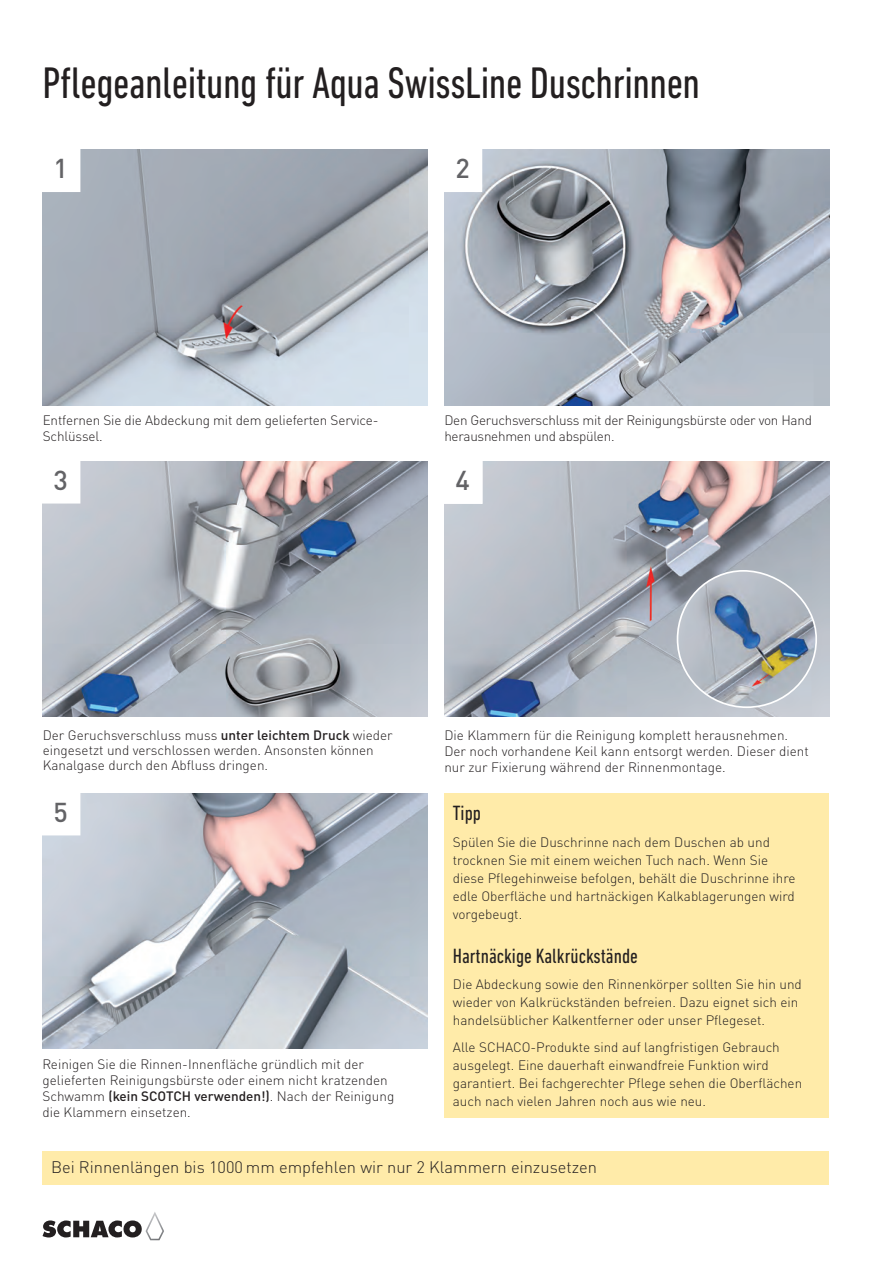
<style>
.page{position:relative;width:893px;height:1263px;background:#fff}
.page>*{position:absolute;margin:0;border:0;box-sizing:border-box;transform-origin:0 0}
.t1{font:condensed 45px "DIN Next LT Pro";letter-spacing:-.01em;color:#231f20}
.t2{font:500 27px "DIN Pro";color:#636366}
.t3{font:condensed 21px "DIN Next LT Pro";color:#231f20}
.t4{font:300 16.5px "DIN Pro";color:#231f20}
.t5{font:300 13.5px/18px "DIN Pro";color:#231f20}
.t6{font:300 13.5px/16.2px "DIN Pro";letter-spacing:-.02em;color:#231f20}
.s1{font-weight:500}
</style>
<div class="page">
<img style="left:444px;top:150px;width:385px;height:255px">
<svg style="left:43px;top:1212px;width:121px;height:28px"></svg>
<img style="left:43px;top:150px;width:384px;height:255px">
<div style="left:42px;top:149px;width:38px;height:43px;background:#fff"></div>
<img style="left:43px;top:793px;width:384px;height:255px">
<img style="left:43px;top:461px;width:384px;height:255px">
<div style="left:443px;top:149px;width:39px;height:43px;background:#fff"></div>
<div style="left:42px;top:460px;width:38px;height:43px;background:#fff"></div>
<div style="left:42px;top:792px;width:38px;height:43px;background:#fff"></div>
<img style="left:444px;top:461px;width:385px;height:255px">
<svg style="left:444px;top:461px;width:38px;height:43px"></svg>
<svg style="left:676px;top:569px;width:142px;height:140px;background:#a6afb9"></svg>
<div style="left:444px;top:793px;width:385px;height:325px;background:#ffeba9"></div>
<div style="left:43px;top:1151px;width:786px;height:34px;background:#ffeba9"></div>
<h1 class="t1" style="left:43px;top:57px;width:659px">Pflegeanleitung für Aqua SwissLine Duschrinnen</h1>
<h2 class="t2" style="left:54px;top:147px;width:16px">1</h2>
<h2 class="t2" style="left:455px;top:147px;width:16px">2</h2>
<p class="t5" style="left:43px;top:411px;width:337px;line-height:16.2px">Entfernen Sie die Abdeckung mit dem gelieferten Service-<br>Schlüssel.</p>
<p class="t6" style="left:444px;top:411px;width:369px">Den Geruchsverschluss mit der Reinigungsbürste oder von Hand herausnehmen und abspülen.</p>
<h2 class="t2" style="left:54px;top:458px;width:16px">3</h2>
<h2 class="t2" style="left:456px;top:458px;width:16px">4</h2>
<p class="t5" style="left:43px;top:726px;width:352px;line-height:15px">Der Geruchsverschluss muss <span class="s1">unter leichtem Druck</span> wieder eingesetzt und verschlossen werden. Ansonsten können<br>Kanalgase durch den Abfluss dringen.</p>
<h2 class="t2" style="left:54px;top:790px;width:16px">5</h2>
<p class="t5" style="left:43px;top:1054px;width:353px;line-height:16.2px">Reinigen Sie die Rinnen-Innenfläche gründlich mit der gelieferten Reinigungsbürste oder einem nicht kratzenden Schwamm <span class="s1">(kein SCOTCH verwenden!)</span>. Nach der Reinigung die Klammern einsetzen.</p>
<p class="t5" style="left:444px;top:726px;width:366px;line-height:16.2px">Die Klammern für die Reinigung komplett herausnehmen.<br>Der noch vorhandene Keil kann entsorgt werden. Dieser dient nur zur Fixierung während der Rinnenmontage.</p>
<h3 class="t3" style="left:453px;top:801px;width:30px">Tipp</h3>
<p class="t5" style="left:453px;top:831px;width:344px">Spülen Sie die Duschrinne nach dem Duschen ab und trocknen Sie mit einem weichen Tuch nach. Wenn Sie diese Pflegehinweise befolgen, behält die Duschrinne ihre edle Oberfläche und hartnäckigen Kalkablagerungen wird vorgebeugt.</p>
<h3 class="t3" style="left:453px;top:944px;width:187px">Hartnäckige Kalkrückstände</h3>
<p class="t5" style="left:453px;top:974px;width:351px">Die Abdeckung sowie den Rinnenkörper sollten Sie hin und wieder von Kalkrückständen befreien. Dazu eignet sich ein handelsüblicher Kalkentferner oder unser Pflegeset.</p>
<p class="t5" style="left:453px;top:1037px;width:351px">Alle SCHACO-Produkte sind auf langfristigen Gebrauch ausgelegt. Eine dauerhaft einwandfreie Funktion wird garantiert. Bei fachgerechter Pflege sehen die Oberflächen auch nach vielen Jahren noch aus wie neu.</p>
<p class="t4" style="left:51px;top:1154px;width:548px">Bei Rinnenlängen bis 1000 mm empfehlen wir nur 2 Klammern einzusetzen</p>
</div>
